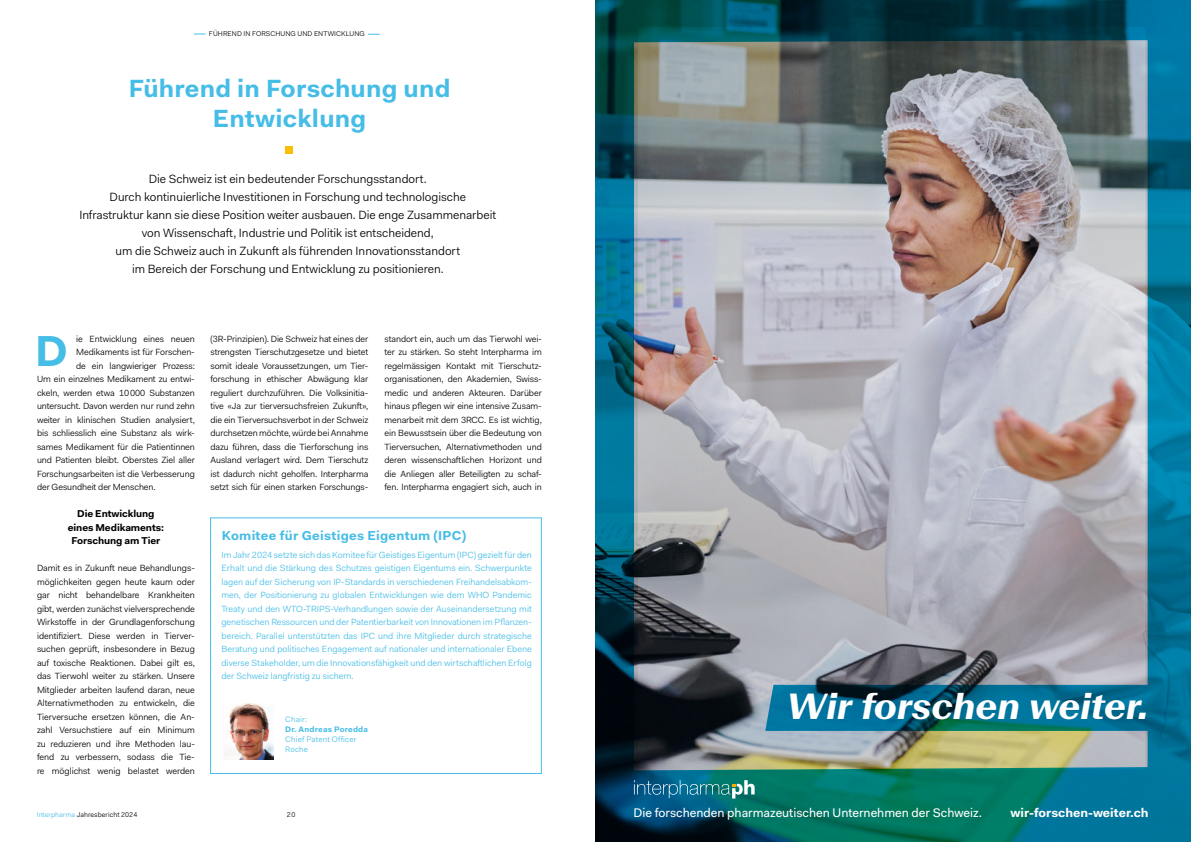
<style>
.page{position:relative;width:1191px;height:842px;background:#fff}
.page>*{position:absolute;margin:0;border:0;box-sizing:border-box;transform-origin:0 0}
.t1{font:700 43.5px "Fakt Pro";color:#45bde6}
.t2{font:italic 700 36.3px "Beausite Fit";letter-spacing:-.005em;color:#fff}
.t3{font:700 25px/30px "Fakt Pro";letter-spacing:.01em;color:#45bde6;text-align:center}
.t4{font:700 13px "Fakt Pro";letter-spacing:.02em;color:#45bde6}
.t5{font:12.6px "Fakt Pro";color:#fff}
.t6{font:700 12.6px "Fakt Pro";color:#fff}
.t7{font:12px/18px "Fakt Pro Blond";color:#000;text-align:center}
.t8{font:700 10px/13.5px "Fakt Pro";letter-spacing:-.01em;color:#000;text-align:center}
.t9{font:9px/13.5px "Fakt Pro Blond";letter-spacing:-.01em;color:#000;text-align:justify}
.t10{font:9px/13.5px "Fakt Pro Blond";color:#45bde6;text-align:justify}
.t11{font:8px/10px "Fakt Pro Blond";letter-spacing:.02em;color:#45bde6}
.t12{font:700 8px "Fakt Pro";letter-spacing:.02em;color:#45bde6}
.t13{font:7px "Fakt Pro Blond";letter-spacing:.01em;color:#000}
.s1{color:#45bde6}
</style>
<div class="page">
<svg style="left:194px;top:34px;width:12px;height:1px"></svg>
<svg style="left:368px;top:34px;width:12px;height:1px"></svg>
<div style="left:210px;top:517px;width:332px;height:257px;border:1px solid #45bde6"></div>
<img style="left:224px;top:704px;width:50px;height:56px">
<div style="left:285px;top:147px;width:8px;height:7px;background:#fabe06"></div>
<img style="left:595px;top:0;width:596px;height:842px">
<svg style="left:765px;top:685px;width:426px;height:46px;background:#026686"></svg>
<svg style="left:634px;top:780px;width:121px;height:18px;background:#2f8295"></svg>
<p class="t13" style="left:209px;top:29px;width:157px">FÜHREND IN FORSCHUNG UND ENTWICKLUNG</p>
<h3 class="t3" style="left:129px;top:73px;width:323px">Führend in Forschung und<br>Entwicklung</h3>
<p class="t7" style="left:79px;top:169px;width:418px">Die Schweiz ist ein bedeutender Forschungsstandort.<br>Durch kontinuierliche Investitionen in Forschung und technologische Infrastruktur kann sie diese Position weiter ausbauen. Die enge Zusammenarbeit von Wissenschaft, Industrie und Politik ist entscheidend,<br>um die Schweiz auch in Zukunft als führenden Innovationsstandort<br>im Bereich der Forschung und Entwicklung zu positionieren.</p>
<p class="t9" style="left:76px;top:332px;width:120px">ie Entwicklung eines neuen</p>
<p class="t9" style="left:76px;top:345px;width:120px">Medikaments ist für Forschen-</p>
<p class="t9" style="left:76px;top:359px;width:120px">de ein langwieriger Prozess:</p>
<p class="t9" style="left:37px;top:372px;width:159px">Um ein einzelnes Medikament zu entwi-</p>
<p class="t9" style="left:37px;top:386px;width:159px">ckeln, werden etwa 10000 Substanzen</p>
<p class="t9" style="left:37px;top:399px;width:159px">untersucht. Davon werden nur rund zehn</p>
<p class="t9" style="left:37px;top:413px;width:159px">weiter in klinischen Studien analysiert,</p>
<p class="t9" style="left:37px;top:426px;width:159px">bis schliesslich eine Substanz als wirk-</p>
<p class="t9" style="left:37px;top:440px;width:159px">sames Medikament für die Patientinnen</p>
<p class="t9" style="left:37px;top:453px;width:159px">und Patienten bleibt. Oberstes Ziel aller</p>
<p class="t9" style="left:37px;top:467px;width:159px">Forschungsarbeiten ist die Verbesserung</p>
<p class="t9" style="left:37px;top:480px;width:120px">der Gesundheit der Menschen.</p>
<p class="t8" style="left:68px;top:507px;width:98px">Die Entwicklung eines Medikaments:<br>Forschung am Tier</p>
<p class="t9" style="left:37px;top:561px;width:159px">Damit es in Zukunft neue Behandlungs&shy;möglichkeiten gegen heute kaum oder gar nicht behandelbare Krankheiten gibt, werden zunächst vielversprechende Wirkstoffe in der Grundlagenforschung identifiziert. Diese werden in Tierver&shy;suchen geprüft, insbesondere in Bezug auf toxische Reaktionen. Dabei gilt es, das Tierwohl weiter zu stärken. Unsere Mitglieder arbeiten laufend daran, neue Alternativmethoden zu entwickeln, die Tierversuche ersetzen können, die An&shy;zahl Versuchstiere auf ein Minimum zu reduzieren und ihre Methoden lau&shy;fend zu verbessern, sodass die Tie&shy;re möglichst wenig belastet werden</p>
<h1 class="t1" style="left:35px;top:321px;width:34px">D</h1>
<p class="t9" style="left:210px;top:332px;width:159px">(3R-Prinzipien). Die Schweiz hat eines der strengsten Tierschutzgesetze und bietet somit ideale Voraussetzungen, um Tier&shy;forschung in ethischer Abwägung klar reguliert durchzuführen. Die Volksinitia&shy;tive «Ja zur tierversuchsfreien Zukunft», die ein Tierversuchsverbot in der Schweiz durchsetzen möchte, würde bei Annahme dazu führen, dass die Tierforschung ins Ausland verlagert wird. Dem Tierschutz ist dadurch nicht geholfen. Interpharma setzt sich für einen starken Forschungs-</p>
<p class="t9" style="left:384px;top:332px;width:159px">standort ein, auch um das Tierwohl wei&shy;ter zu stärken. So steht Interpharma im regelmässigen Kontakt mit Tierschutz&shy;organisationen, den Akademien, Swiss&shy;medic und anderen Akteuren. Darüber hinaus pflegen wir eine intensive Zusam&shy;menarbeit mit dem 3RCC. Es ist wichtig, ein Bewusstsein über die Bedeutung von Tierversuchen, Alternativmethoden und deren wissenschaftlichen Horizont und die Anliegen aller Beteiligten zu schaf&shy;fen. Interpharma engagiert sich, auch in</p>
<h3 class="t4" style="left:222px;top:527px;width:245px">Komitee für Geistiges Eigentum (IPC)</h3>
<p class="t10" style="left:221px;top:548px;width:312px">Im Jahr 2024 setzte sich das Komitee für Geistiges Eigentum (IPC) gezielt für den Erhalt und die Stärkung des Schutzes geistigen Eigentums ein. Schwerpunkte lagen auf der Sicherung von IP-Standards in verschiedenen Freihandelsabkom&shy;men, der Positionierung zu globalen Entwicklungen wie dem WHO Pandemic Treaty und den WTO-TRIPS-Verhandlungen sowie der Auseinandersetzung mit genetischen Ressourcen und der Patentierbarkeit von Innovationen im Pflanzen&shy;bereich. Parallel unterstützten das IPC und ihre Mitglieder durch strategische Beratung und politisches Engagement auf nationaler und internationaler Ebene diverse Stakeholder, um die Innovationsfähigkeit und den wirtschaftlichen Erfolg der Schweiz langfristig zu sichern.</p>
<p class="t11" style="left:285px;top:714px;width:23px">Chair:</p>
<p class="t12" style="left:285px;top:724px;width:84px">Dr. Andreas Poredda</p>
<p class="t11" style="left:285px;top:734px;width:73px">Chief Patent Officer<br>Roche</p>
<p class="t13" style="left:37px;top:809px;width:102px"><span class="s1">Interpharma</span> Jahresbericht 2024</p>
<p class="t13" style="left:287px;top:810px;width:10px">20</p>
<h2 class="t2" style="left:787px;top:679px;width:363px">Wir forschen weiter.</h2>
<h3 class="t5" style="left:633px;top:804px;width:350px">Die forschenden pharmazeutischen Unternehmen der Schweiz.</h3>
<h3 class="t6" style="left:1010px;top:804px;width:140px">wir-forschen-weiter.ch</h3>
</div>
